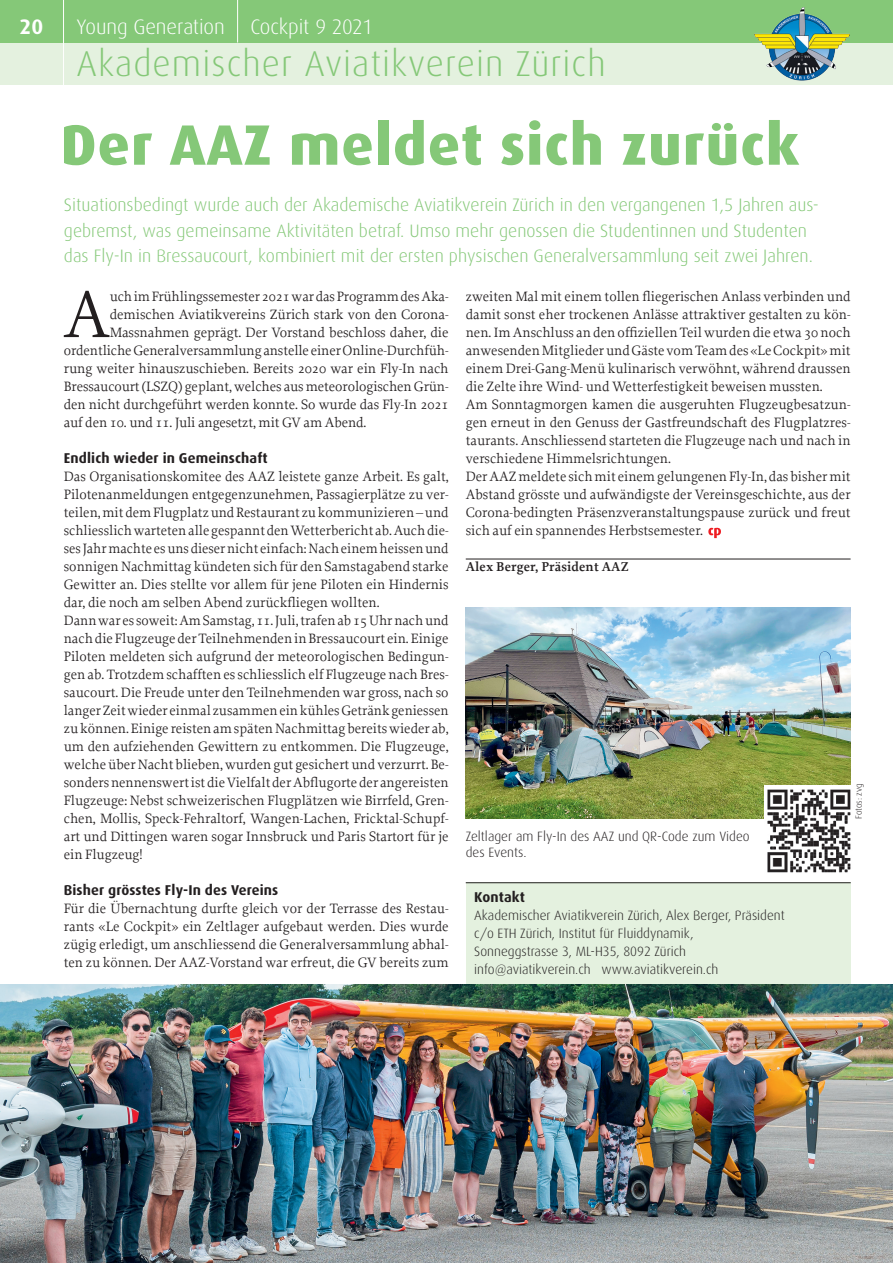
<style>
.page{position:relative;width:893px;height:1263px;background:#fff}
.page>*{position:absolute;margin:0;border:0;box-sizing:border-box;transform-origin:0 0}
.t1{font:69.3px "Proforma";color:#231f20}
.t2{font:800 57px "Dax";letter-spacing:.02em;color:#85c878}
.t3{font:300 36px "Dax";letter-spacing:.03em;color:#85c878}
.t4{font:300 21px "Dax";letter-spacing:-.01em;color:#fff}
.t5{font:700 21px "Dax";color:#fff}
.t6{font:300 18px/25.5px "Dax";color:#85c878}
.t7{font:14.25px/18px "Proforma";color:#231f20}
.t8{font:700 14.25px "Dax";letter-spacing:.01em;color:#231f20}
.t9{font:300 13.5px/18px "Dax";color:#231f20}
.t10{font:600 13.5px "Proforma";letter-spacing:.01em;color:#231f20}
.t11{font:300 9px "Dax";letter-spacing:-.01em;color:#231f20}
</style>
<div class="page">
<div style="left:0;top:43px;width:893px;height:42px;background:#e4f1df"></div>
<div style="left:0;top:0;width:893px;height:43px;background:#85c878"></div>
<img style="left:755px;top:7px;width:95px;height:73px">
<hr style="left:466px;top:559px;width:385px;height:1px;background:#231f20">
<svg style="left:708px;top:528px;width:13px;height:10px"></svg>
<div style="left:466px;top:882px;width:385px;height:104px;background:#e4f1df"></div>
<hr style="left:466px;top:882px;width:385px;height:1px;background:#231f20">
<img style="left:466px;top:607px;width:384px;height:211px">
<img style="left:764px;top:785px;width:87px;height:88px">
<img style="left:0;top:985px;width:893px;height:278px">
<hr style="left:63px;top:0;width:1px;height:85px;background:#fff">
<hr style="left:237px;top:0;width:1px;height:43px;background:#fff">
<h3 class="t5" style="left:20px;top:15px;width:25px">20</h3>
<h3 class="t4" style="left:77px;top:15px;width:298px">Young Generation Cockpit 9 2021</h3>
<h3 class="t3" style="left:77px;top:44px;width:531px">Akademischer Aviatikverein Zürich</h3>
<h2 class="t2" style="left:61px;top:112px;width:740px">Der AAZ meldet sich zurück</h2>
<p class="t6" style="left:64px;top:192px;width:757px">Situationsbedingt wurde auch der Akademische Aviatikverein Zürich in den vergangenen 1,5 Jahren aus&shy;gebremst, was gemeinsame Aktivitäten betraf. Umso mehr genossen die Studentinnen und Studenten das Fly-In in Bressaucourt, kombiniert mit der ersten physischen Generalversammlung seit zwei Jahren.</p>
<h1 class="t1" style="left:63px;top:272px;width:48px">A</h1>
<p class="t7" style="left:110px;top:287px;width:340px">uch im Frühlingssemester 2021 war das Programm des Aka-</p>
<p class="t7" style="left:110px;top:305px;width:340px">demischen Aviatikvereins Zürich stark von den Corona-</p>
<p class="t7" style="left:110px;top:323px;width:340px">Massnahmen geprägt. Der Vorstand beschloss daher, die</p>
<p class="t7" style="left:64px;top:341px;width:386px">ordentliche Generalversammlung anstelle einer Online-Durchfüh-</p>
<p class="t7" style="left:64px;top:359px;width:386px">rung weiter hinauszuschieben. Bereits 2020 war ein Fly-In nach</p>
<p class="t7" style="left:64px;top:377px;width:386px">Bressaucourt (LSZQ) geplant, welches aus meteorologischen Grün-</p>
<p class="t7" style="left:64px;top:395px;width:386px">den nicht durchgeführt werden konnte. So wurde das Fly-In 2021</p>
<p class="t7" style="left:64px;top:413px;width:304px">auf den 10. und 11. Juli angesetzt, mit GV am Abend.</p>
<p class="t8" style="left:64px;top:450px;width:205px">Endlich wieder in Gemeinschaft</p>
<p class="t7" style="left:64px;top:467px;width:386px">Das Organisationskomitee des AAZ leistete ganze Arbeit. Es galt, Pilotenanmeldungen entgegenzunehmen, Passagierplätze zu ver&shy;teilen, mit dem Flugplatz und Restaurant zu kommunizieren – und schliesslich warteten alle gespannt den Wetterbericht ab. Auch die&shy;ses Jahr machte es uns dieser nicht einfach: Nach einem heissen und sonnigen Nachmittag kündeten sich für den Samstagabend starke Gewitter an. Dies stellte vor allem für jene Piloten ein Hindernis dar, die noch am selben Abend zurückfliegen wollten.<br>Dann war es soweit: Am Samstag, 11. Juli, trafen ab 15 Uhr nach und nach die Flugzeuge der Teilnehmenden in Bressaucourt ein. Einige Piloten meldeten sich aufgrund der meteorologischen Bedingun&shy;gen ab. Trotzdem schafften es schliesslich elf Flugzeuge nach Bres&shy;saucourt. Die Freude unter den Teilnehmenden war gross, nach so langer Zeit wieder einmal zusammen ein kühles Getränk geniessen zu können. Einige reisten am späten Nachmittag bereits wieder ab, um den aufziehenden Gewittern zu entkommen. Die Flugzeuge, welche über Nacht blieben, wurden gut gesichert und verzurrt. Be&shy;sonders nennenswert ist die Vielfalt der Abflugorte der angereisten Flugzeuge: Nebst schweizerischen Flugplätzen wie Birrfeld, Gren&shy;chen, Mollis, Speck-Fehraltorf, Wangen-Lachen, Fricktal-Schupf&shy;art und Dittingen waren sogar Innsbruck und Paris Startort für je ein Flugzeug!</p>
<p class="t8" style="left:64px;top:882px;width:216px">Bisher grösstes Fly-In des Vereins</p>
<p class="t7" style="left:64px;top:899px;width:386px;text-align:justify">Für die Übernachtung durfte gleich vor der Terrasse des Restau&shy;rants «Le Cockpit» ein Zeltlager aufgebaut werden. Dies wurde zügig erledigt, um anschliessend die Generalversammlung abhal&shy;ten zu können. Der AAZ-Vorstand war erfreut, die GV bereits zum</p>
<p class="t7" style="left:466px;top:287px;width:386px">zweiten Mal mit einem tollen fliegerischen Anlass verbinden und damit sonst eher trockenen Anlässe attraktiver gestalten zu kön&shy;nen. Im Anschluss an den offiziellen Teil wurden die etwa 30 noch anwesenden Mitglieder und Gäste vom Team des «Le Cockpit» mit einem Drei-Gang-Menü kulinarisch verwöhnt, während draussen die Zelte ihre Wind- und Wetterfestigkeit beweisen mussten.<br>Am Sonntagmorgen kamen die ausgeruhten Flugzeugbesatzun&shy;gen erneut in den Genuss der Gastfreundschaft des Flugplatzres&shy;taurants. Anschliessend starteten die Flugzeuge nach und nach in verschiedene Himmelsrichtungen.<br>Der AAZ meldete sich mit einem gelungenen Fly-In, das bisher mit Abstand grösste und aufwändigste der Vereinsgeschichte, aus der Corona-bedingten Präsenzveranstaltungspause zurück und freut sich auf ein spannendes Herbstsemester.</p>
<p class="t10" style="left:466px;top:558px;width:164px">Alex Berger, Präsident AAZ</p>
<p class="t9" style="left:466px;top:828px;width:285px;line-height:16.2px">Zeltlager am Fly-In des AAZ und QR-Code zum Video des Events.</p>
<p class="t8" style="left:474px;top:889px;width:52px">Kontakt</p>
<p class="t9" style="left:474px;top:907px;width:312px">Akademischer Aviatikverein Zürich, Alex Berger, Präsident c/o ETH Zürich, Institut für Fluiddynamik,<br>Sonneggstrasse 3, ML-H35, 8092 Zürich info@aviatikverein.ch www.aviatikverein.ch</p>
<p class="t11" style="left:854px;top:819px;width:37px;rotate:-90deg">Fotos: zvg</p>
</div>
